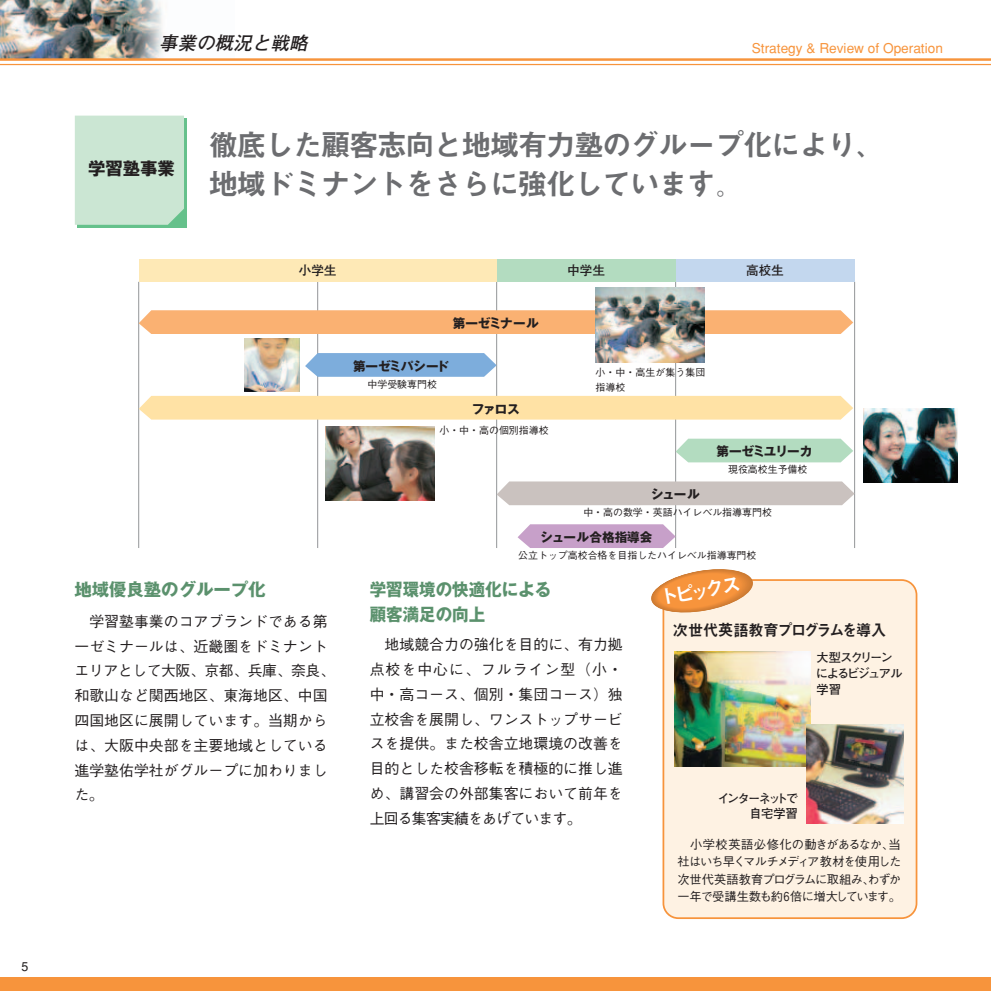
<style>
.page{position:relative;width:991px;height:991px;background:#fff}
.page>*{position:absolute;margin:0;border:0;box-sizing:border-box;transform-origin:0 0}
.t1{font:29.75px/39.7px "Midashi Go MB31";letter-spacing:-.055em;color:#6c6d70}
.t2{font:20.12px "Midashi Go MB31";color:#fff}
.t3{font:italic 700 18.55px "Futo Go B101";color:#231f20}
.t4{font:700 17.32px/24.8px "Gothic MB101";color:#5b916d;scale:.95 1}
.t5{font:700 17.32px "Gothic MB101";color:#5b916d}
.t6{font:700 17.32px "Gothic MB101";color:#231f20}
.t7{font:15.75px "Midashi Go MB31";letter-spacing:-.045em;color:#231f20;scale:.96 1}
.t8{font:500 14.88px/24.8px "Gothic BBB";color:#231f20}
.t9{font:500 13.65px "Gothic BBB";color:#f7943c}
.t10{font:700 12.6px "Gothic MB101";letter-spacing:-.02em;color:#231f20}
.t11{font:700 12.6px "Futo Go B101";color:#231f20}
.t12{font:700 12.6px "Gothic MB101";color:#231f20}
.t13{font:700 12.6px "Gothic MB101";letter-spacing:-.07em;color:#231f20}
.t14{font:500 12.42px "Gothic BBB";color:#231f20}
.t15{font:500 12.25px/17.5px "Gothic BBB";letter-spacing:-.075em;color:#231f20;text-align:justify}
.t16{font:700 12.25px/15.8px "Futo Go B101";letter-spacing:-.135em;color:#231f20}
.t17{font:700 12.25px/15.8px "Futo Go B101";letter-spacing:-.155em;color:#231f20;text-align:right}
.t18{font:500 9.97px "Gothic BBB";color:#231f20}
</style>
<div class="page">
<div style="left:78px;top:119px;width:109px;height:109px;background:#65c18b"></div>
<div style="left:75px;top:116px;width:109px;height:109px;background:#cbe6d3"></div>
<img style="left:0;top:0;width:163px;height:58px">
<hr style="left:0;top:64px;width:990px;height:1px;background:#f7943c">
<hr style="left:0;top:58px;width:990px;height:3px;background:#f7943c">
<div style="left:0;top:977px;width:990px;height:13px;background:#f7943c"></div>
<div style="left:662px;top:579px;width:255px;height:340px;background:#fef2e3;border:2px solid #f7943c;border-radius:15px"></div>
<svg style="left:651px;top:569px;width:103px;height:46px"></svg>
<hr style="left:138px;top:282px;width:1px;height:266px;background:#939598">
<hr style="left:317px;top:282px;width:1px;height:266px;background:#939598">
<hr style="left:496px;top:282px;width:1px;height:266px;background:#939598">
<hr style="left:675px;top:282px;width:1px;height:266px;background:#939598">
<hr style="left:854px;top:282px;width:1px;height:266px;background:#939598">
<div style="left:496px;top:259px;width:179px;height:22px;background:#b3dcc0"></div>
<div style="left:675px;top:259px;width:179px;height:22px;background:#c3d7ee"></div>
<div style="left:139px;top:259px;width:357px;height:22px;background:#fee9b6"></div>
<div style="left:139px;top:310px;width:714px;height:24px;background:#fab172"></div>
<svg style="left:305px;top:353px;width:191px;height:24px;background:#86b2de"></svg>
<div style="left:139px;top:396px;width:714px;height:23px;background:#ffe2a5"></div>
<svg style="left:675px;top:438px;width:178px;height:24px;background:#b9dec5"></svg>
<svg style="left:496px;top:481px;width:358px;height:24px;background:#ccc4c1"></svg>
<svg style="left:517px;top:524px;width:158px;height:24px;background:#cca8cd"></svg>
<img style="left:595px;top:288px;width:109px;height:74px">
<img style="left:325px;top:426px;width:109px;height:74px">
<img style="left:244px;top:339px;width:55px;height:52px">
<img style="left:863px;top:408px;width:94px;height:74px">
<img style="left:675px;top:651px;width:135px;height:115px">
<img style="left:806px;top:724px;width:97px;height:99px">
<p class="t14" style="left:21px;top:961px;width:8px">5</p>
<p class="t3" style="left:159px;top:36px;width:154px">事業の概況と戦略</p>
<p class="t9" style="left:751px;top:43px;width:193px">Strategy &amp; Review of Operation</p>
<p class="t6" style="left:88px;top:162px;width:88px">学習塾事業</p>
<h1 class="t1" style="left:208px;top:128px;width:678px">徹底した顧客志向と地域有力塾のグループ化により、地域ドミナントをさらに強化しています。</h1>
<p class="t11" style="left:299px;top:266px;width:39px">小学生</p>
<p class="t11" style="left:567px;top:266px;width:39px">中学生</p>
<p class="t11" style="left:746px;top:266px;width:39px">高校生</p>
<p class="t10" style="left:453px;top:318px;width:87px">第一ゼミナール</p>
<p class="t10" style="left:353px;top:361px;width:98px">第一ゼミパシード</p>
<p class="t18" style="left:595px;top:368px;width:111px">小・中・高生が集う集団</p>
<p class="t18" style="left:367px;top:381px;width:71px">中学受験専門校</p>
<p class="t18" style="left:595px;top:383px;width:31px">指導校</p>
<p class="t18" style="left:439px;top:426px;width:111px">小・中・高の個別指導校</p>
<p class="t10" style="left:472px;top:404px;width:49px">ファロス</p>
<p class="t13" style="left:716px;top:447px;width:97px">第一ゼミユリーカ</p>
<p class="t18" style="left:728px;top:466px;width:81px">現役高校生予備校</p>
<p class="t10" style="left:650px;top:490px;width:50px">シュール</p>
<p class="t12" style="left:540px;top:532px;width:114px">シュール合格指導会</p>
<p class="t18" style="left:583px;top:509px;width:190px">中・高の数学・英語ハイレベル指導専門校</p>
<p class="t18" style="left:518px;top:551px;width:240px">公立トップ高校合格を目指したハイレベル指導専門校</p>
<p class="t5" style="left:74px;top:583px;width:192px">地域優良塾のグループ化</p>
<p class="t8" style="left:74px;top:610px;width:262px;text-indent:15px">学習塾事業のコアブランドである第一ゼミナールは、近畿圏をドミナントエリアとして大阪、京都、兵庫、奈良、和歌山など関西地区、東海地区、中国四国地区に展開しています。当期からは、大阪中央部を主要地域としている進学塾佑学社がグループに加わりました。</p>
<p class="t4" style="left:370px;top:580px;width:192px">学習環境の快適化による顧客満足の向上</p>
<p class="t8" style="left:370px;top:634px;width:254px;text-align:justify;text-indent:15px">地域競合力の強化を目的に、有力拠点校を中心に、フルライン型（小・中・高コース、個別・集団コース）独立校舎を展開し、ワンストップサービスを提供。また校舎立地環境の改善を目的とした校舎移転を積極的に推し進め、講習会の外部集客において前年を上回る集客実績をあげています。</p>
<h2 class="t2" style="left:658px;top:590px;width:84px;rotate:-10deg">トピックス</h2>
<p class="t7" style="left:673px;top:624px;width:224px">次世代英語教育プログラムを導入</p>
<p class="t16" style="left:816px;top:651px;width:88px">大型スクリーンによるビジュアル学習</p>
<p class="t17" style="left:717px;top:791px;width:83px">インターネットで自宅学習</p>
<p class="t15" style="left:677px;top:837px;width:225px">　小学校英語必修化の動きがあるなか、当社はいち早くマルチメディア教材を使用した次世代英語教育プログラムに取組み、わずか一年で受講生数も約６倍に増大しています。</p>
</div>
